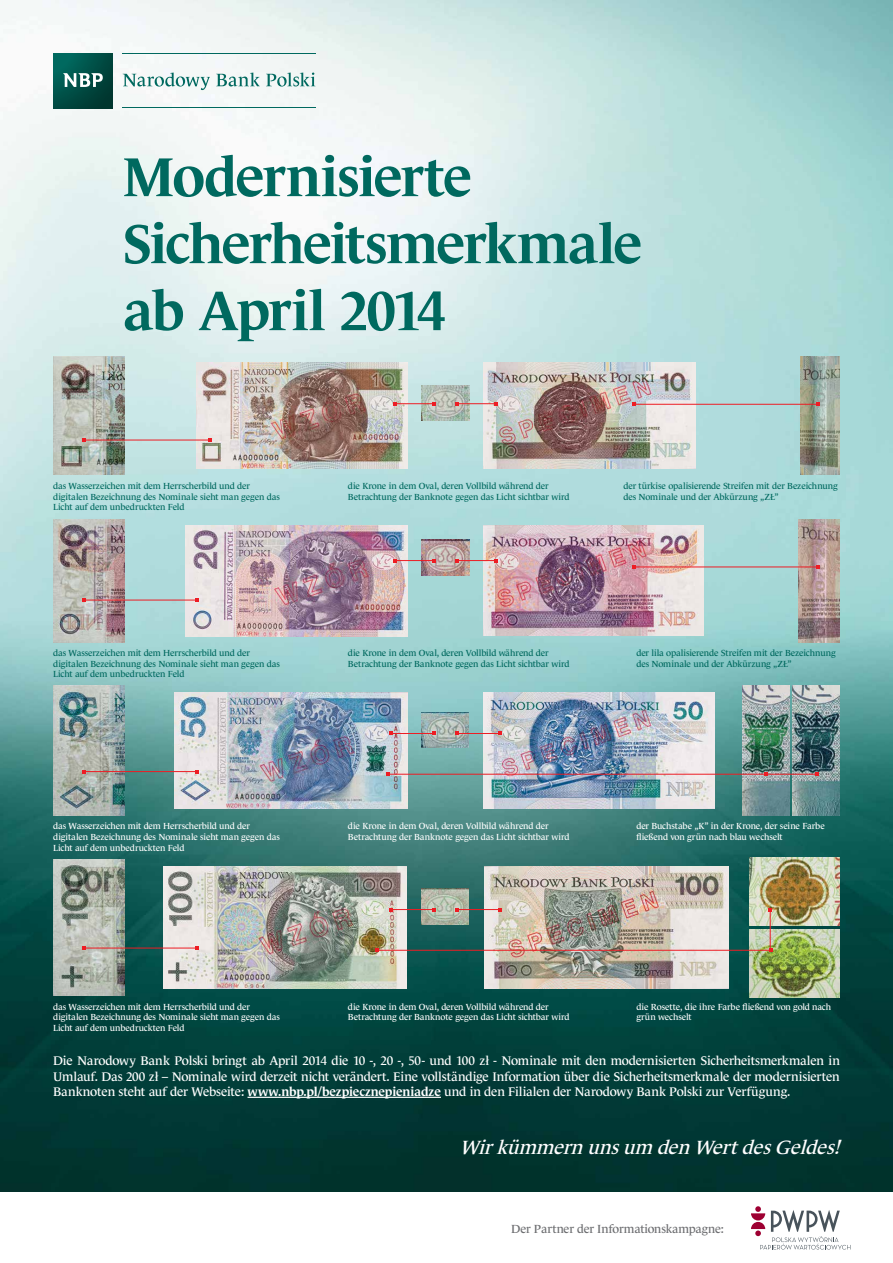
<style>
.page{position:relative;width:893px;height:1263px;background:#fff}
.page>*{position:absolute;margin:0;border:0;box-sizing:border-box;transform-origin:0 0}
.t1{font:600 expanded 55.8px/67px "Le Monde Journal Pro";letter-spacing:-.03em;color:#00695f}
.t2{font:italic 19.5px "Le Monde Journal Pro";color:#fff}
.t3{font:12.75px/15.3px "Le Monde Journal Pro";letter-spacing:-.01em;color:#fff;text-align:justify}
.t4{font:12px "Le Monde Journal Pro";letter-spacing:-.015em;color:#6d6e71}
.t5{font:9px/10.8px "Le Monde Journal Pro";letter-spacing:-.015em;color:#00695f}
.t6{font:9px/10.8px "Le Monde Journal Pro";letter-spacing:-.015em;color:#fff}
.s1{font-weight:600;font-stretch:expanded}
</style>
<div class="page">
<img style="left:0;top:0;width:893px;height:1192px">
<div style="left:0;top:0;width:11px;height:11px;background:#f4f8f7"></div>
<img style="left:163px;top:867px;width:243px;height:121px">
<img style="left:196px;top:362px;width:212px;height:106px">
<img style="left:185px;top:525px;width:223px;height:111px">
<img style="left:483px;top:362px;width:212px;height:106px">
<img style="left:483px;top:526px;width:221px;height:110px">
<img style="left:484px;top:693px;width:231px;height:115px">
<img style="left:484px;top:866px;width:244px;height:122px">
<img style="left:174px;top:692px;width:233px;height:117px">
<hr style="left:248px;top:1097px;width:193px;height:1px;background:#fff">
<img style="left:53px;top:53px;width:60px;height:55px">
<hr style="left:123px;top:53px;width:193px;height:1px;background:#00695f">
<hr style="left:123px;top:107px;width:193px;height:1px;background:#00695f">
<svg style="left:63px;top:73px;width:40px;height:14px"></svg>
<svg style="left:123px;top:73px;width:87px;height:17px"></svg>
<svg style="left:216px;top:73px;width:44px;height:13px"></svg>
<svg style="left:266px;top:73px;width:49px;height:14px"></svg>
<img style="left:53px;top:356px;width:72px;height:118px">
<img style="left:422px;top:385px;width:47px;height:35px">
<hr style="left:395px;top:403px;width:39px;height:1px;background:#ed1d24">
<hr style="left:84px;top:440px;width:126px;height:1px;background:#ed1d24">
<img style="left:800px;top:356px;width:40px;height:118px">
<hr style="left:634px;top:404px;width:183px;height:1px;background:#ed1d24">
<hr style="left:457px;top:403px;width:39px;height:1px;background:#ed1d24">
<img style="left:53px;top:519px;width:72px;height:123px">
<img style="left:422px;top:540px;width:47px;height:35px">
<hr style="left:395px;top:560px;width:39px;height:1px;background:#ed1d24">
<hr style="left:84px;top:600px;width:113px;height:1px;background:#ed1d24">
<img style="left:799px;top:519px;width:41px;height:123px">
<hr style="left:634px;top:567px;width:183px;height:1px;background:#ed1d24">
<hr style="left:457px;top:560px;width:39px;height:1px;background:#ed1d24">
<img style="left:53px;top:686px;width:72px;height:129px">
<img style="left:422px;top:713px;width:46px;height:35px">
<hr style="left:391px;top:733px;width:43px;height:1px;background:#ed1d24">
<hr style="left:84px;top:771px;width:113px;height:1px;background:#ed1d24">
<img style="left:792px;top:686px;width:48px;height:129px">
<img style="left:742px;top:686px;width:48px;height:129px">
<hr style="left:388px;top:774px;width:378px;height:1px;background:#ed1d24">
<hr style="left:457px;top:733px;width:43px;height:1px;background:#ed1d24">
<hr style="left:767px;top:774px;width:50px;height:1px;background:#ed1d24">
<img style="left:53px;top:860px;width:72px;height:135px">
<img style="left:422px;top:889px;width:46px;height:35px">
<hr style="left:391px;top:909px;width:43px;height:1px;background:#ed1d24">
<hr style="left:84px;top:948px;width:113px;height:1px;background:#ed1d24">
<hr style="left:457px;top:909px;width:43px;height:1px;background:#ed1d24">
<img style="left:749px;top:858px;width:91px;height:68px">
<img style="left:749px;top:929px;width:91px;height:68px">
<hr style="left:377px;top:950px;width:394px;height:1px;background:#ed1d24">
<hr style="left:770px;top:910px;width:1px;height:39px;background:#ed1d24">
<svg style="left:751px;top:1206px;width:99px;height:43px"></svg>
<h1 class="t1" style="left:122px;top:138px;width:521px">Modernisierte<br>Sicherheitsmerkmale ab April 2014</h1>
<p class="t5" style="left:53px;top:479px;width:228px">das Wasserzeichen mit dem Herrscherbild und der digitalen Bezeichnung des Nominale sieht man gegen das<br>Licht auf dem unbedruckten Feld</p>
<p class="t5" style="left:348px;top:479px;width:223px">die Krone in dem Oval, deren Vollbild während der<br>Betrachtung der Banknote gegen das Licht sichtbar wird</p>
<p class="t5" style="left:623px;top:479px;width:216px">der türkise opalisierende Streifen mit der Bezeichnung des Nominale und der Abkürzung „ZŁ”</p>
<p class="t5" style="left:53px;top:646px;width:228px">das Wasserzeichen mit dem Herrscherbild und der digitalen Bezeichnung des Nominale sieht man gegen das<br>Licht auf dem unbedruckten Feld</p>
<p class="t5" style="left:348px;top:646px;width:223px">die Krone in dem Oval, deren Vollbild während der<br>Betrachtung der Banknote gegen das Licht sichtbar wird</p>
<p class="t5" style="left:636px;top:646px;width:201px">der lila opalisierende Streifen mit der Bezeichnung des Nominale und der Abkürzung „ZŁ”</p>
<p class="t6" style="left:53px;top:820px;width:228px">das Wasserzeichen mit dem Herrscherbild und der digitalen Bezeichnung des Nominale sieht man gegen das<br>Licht auf dem unbedruckten Feld</p>
<p class="t6" style="left:348px;top:820px;width:223px">die Krone in dem Oval, deren Vollbild während der<br>Betrachtung der Banknote gegen das Licht sichtbar wird</p>
<p class="t6" style="left:636px;top:820px;width:190px">der Buchstabe „K” in der Krone, der seine Farbe fließend von grün nach blau wechselt</p>
<p class="t6" style="left:53px;top:1000px;width:228px">das Wasserzeichen mit dem Herrscherbild und der digitalen Bezeichnung des Nominale sieht man gegen das<br>Licht auf dem unbedruckten Feld</p>
<p class="t6" style="left:348px;top:1000px;width:223px">die Krone in dem Oval, deren Vollbild während der<br>Betrachtung der Banknote gegen das Licht sichtbar wird</p>
<p class="t6" style="left:636px;top:1000px;width:196px">die Rosette, die ihre Farbe fließend von gold nach grün wechselt</p>
<p class="t3" style="left:53px;top:1052px;width:788px">Die Narodowy Bank Polski bringt ab April 2014 die 10 -, 20 -, 50- und 100 zł - Nominale mit den modernisierten Sicherheitsmerkmalen in Umlauf. Das 200 zł – Nominale wird derzeit nicht verändert. Eine vollständige Information über die Sicherheitsmerkmale der modernisierten Banknoten steht auf der Webseite: <span class="s1">www.nbp.pl/bezpiecznepieniadze</span> und in den Filialen der Narodowy Bank Polski zur Verfügung.</p>
<h2 class="t2" style="left:460px;top:1132px;width:388px">Wirkümmernunsum denWertdesGeldes!</h2>
<h3 class="t4" style="left:511px;top:1219px;width:214px">Der Partner der Informationskampagne:</h3>
</div>
